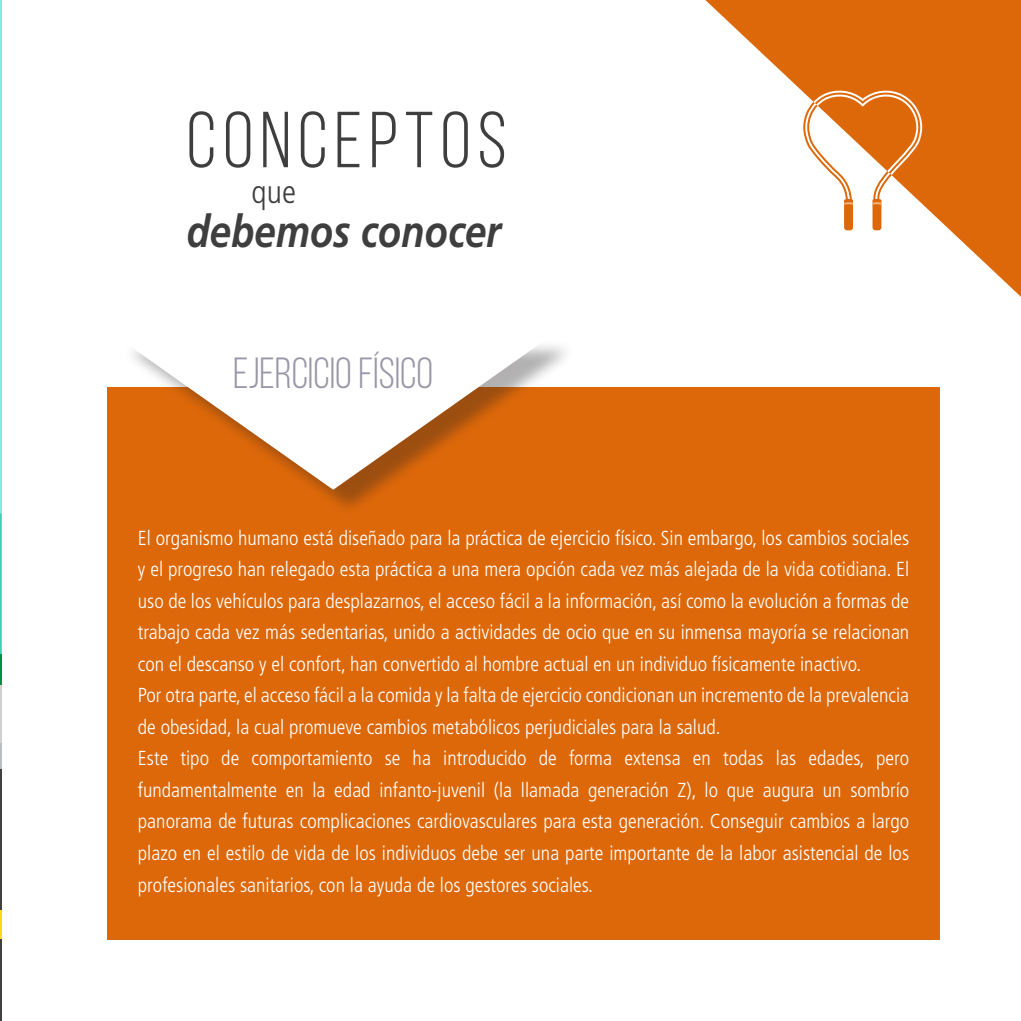
<style>
.page{position:relative;width:1021px;height:1021px;background:#fff}
.page>*{position:absolute;margin:0;border:0;box-sizing:border-box;transform-origin:0 0}
.t1{font:79.2px "Bebas Neue";letter-spacing:.085em;color:#3e3e3f}
.t2{font:italic 700 45px "Frutiger LT Std";color:#3e3e3f;scale:.85 1}
.t3{font:43.43px "Bebas Neue";color:#9996a7}
.t4{font:300 condensed 32.85px "Frutiger LT Std";color:#3e3e3f}
.t5{font:300 condensed 20.25px/31.5px "Frutiger LT Std";color:#fff;text-align:justify}
</style>
<div class="page">
<hr style="left:0;top:0;width:2px;height:1020px;background:#80edde">
<svg style="left:0;top:513px;width:2px;height:141px"></svg>
<hr style="left:0;top:767px;width:2px;height:253px;background:#404042">
<hr style="left:0;top:910px;width:2px;height:29px;background:#ffdb17">
<hr style="left:0;top:740px;width:2px;height:29px;background:#babdbf">
<hr style="left:0;top:683px;width:2px;height:59px;background:#cfd1d1">
<hr style="left:0;top:654px;width:2px;height:30px;background:#009145">
<div style="left:107px;top:387px;width:832px;height:552px;background:#dd6809"></div>
<div style="left:122px;top:340px;width:453px;height:176px;background:#231f20;opacity:.35"></div>
<svg style="left:122px;top:340px;width:428px;height:150px;fill:#fff"></svg>
<svg style="left:705px;top:0;width:315px;height:296px;fill:#dd6809"></svg>
<svg style="left:802px;top:86px;width:121px;height:144px"></svg>
<p class="t1" style="left:186px;top:97px;width:322px">CONCEPTOS</p>
<p class="t4" style="left:252px;top:173px;width:46px">que</p>
<p class="t2" style="left:186px;top:205px;width:371px">debemos conocer</p>
<p class="t3" style="left:233px;top:349px;width:201px">EJERCICIO FÍSICO</p>
<p class="t5" style="left:138px;top:522px;width:773px">El organismo humano está diseñado para la práctica de ejercicio físico. Sin embargo, los cambios sociales y el progreso han relegado esta práctica a una mera opción cada vez más alejada de la vida cotidiana. El uso de los vehículos para desplazarnos, el acceso fácil a la información, así como la evolución a formas de trabajo cada vez más sedentarias, unido a actividades de ocio que en su inmensa mayoría se relacionan con el descanso y el confort, han convertido al hombre actual en un individuo físicamente inactivo.</p>
<p class="t5" style="left:138px;top:680px;width:772px">Por otra parte, el acceso fácil a la comida y la falta de ejercicio condicionan un incremento de la prevalencia de obesidad, la cual promueve cambios metabólicos perjudiciales para la salud.</p>
<p class="t5" style="left:138px;top:743px;width:772px">Este tipo de comportamiento se ha introducido de forma extensa en todas las edades, pero fundamentalmente en la edad infanto-juvenil (la llamada generación Z), lo que augura un sombrío panorama de futuras complicaciones cardiovasculares para esta generación. Conseguir cambios a largo plazo en el estilo de vida de los individuos debe ser una parte importante de la labor asistencial de los profesionales sanitarios, con la ayuda de los gestores sociales.</p>
</div>
